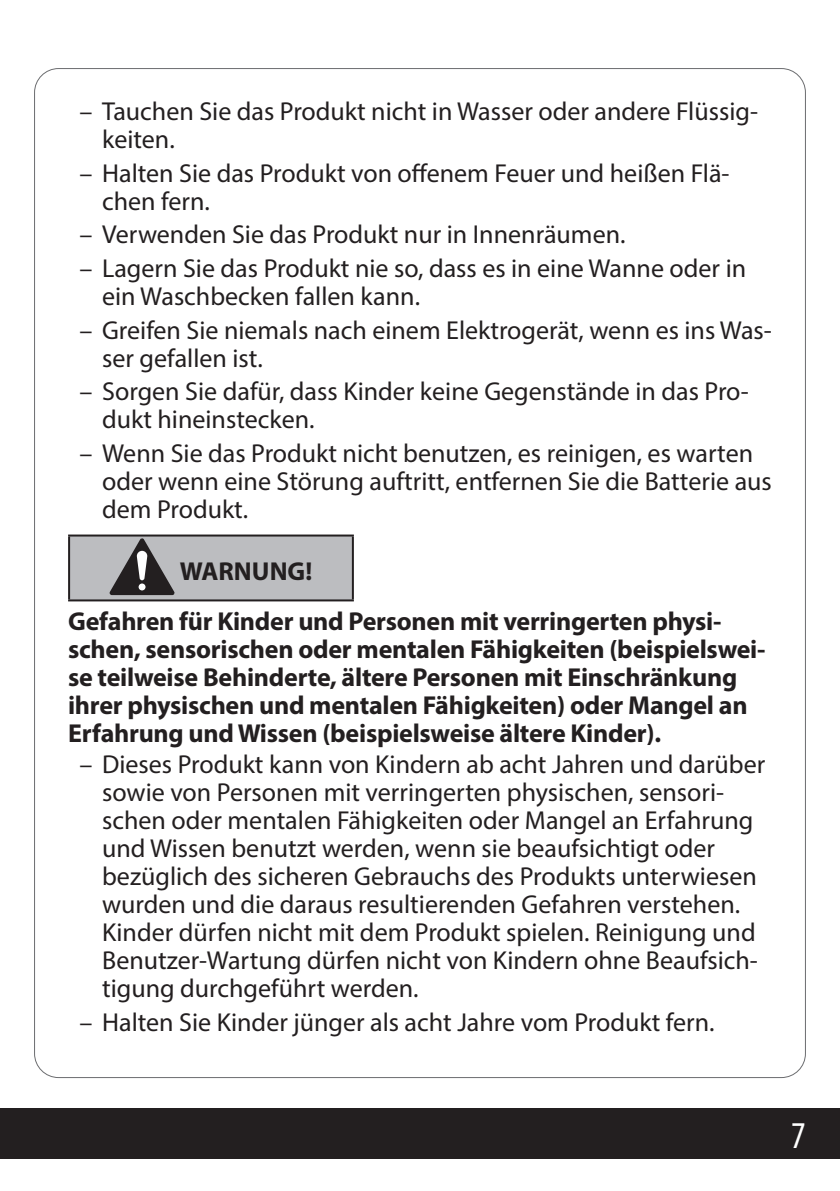
<style>
.page{position:relative;width:840px;height:1191px;background:#fff}
.page>*{position:absolute;margin:0;border:0;box-sizing:border-box;transform-origin:0 0}
.t1{font:condensed 38px "Myriad Pro";color:#fff}
.t2{font:26px/28px "Myriad Pro";color:#231f20}
.t3{font:700 26px/28px "Myriad Pro";letter-spacing:-.01em;color:#231f20}
</style>
<div class="page">
<div style="left:0;top:1108px;width:839px;height:51px;background:#231f20"></div>
<div style="left:69px;top:535px;width:283px;height:65px;background:#bcbdc0"></div>
<hr style="left:68px;top:534px;width:285px;height:2px;background:#231f20">
<hr style="left:68px;top:536px;width:2px;height:63px;background:#231f20">
<hr style="left:351px;top:536px;width:2px;height:63px;background:#231f20">
<hr style="left:68px;top:599px;width:285px;height:2px;background:#231f20">
<svg style="left:110px;top:538px;width:65px;height:57px"></svg>
<p class="t2" style="left:102px;top:97px;width:657px;text-indent:-23px">– Tauchen Sie das Produkt nicht in Wasser oder andere Flüssig&shy;keiten.</p>
<p class="t2" style="left:102px;top:158px;width:628px;text-indent:-23px">– Halten Sie das Produkt von offenem Feuer und heißen Flä&shy;chen fern.</p>
<p class="t2" style="left:79px;top:220px;width:547px">– Verwenden Sie das Produkt nur in Innenräumen.</p>
<p class="t2" style="left:102px;top:254px;width:645px;text-indent:-23px">– Lagern Sie das Produkt nie so, dass es in eine Wanne oder in ein Waschbecken fallen kann.</p>
<p class="t2" style="left:102px;top:315px;width:671px;text-indent:-23px">– Greifen Sie niemals nach einem Elektrogerät, wenn es ins Was&shy;ser gefallen ist.</p>
<p class="t2" style="left:102px;top:377px;width:648px;text-indent:-23px">– Sorgen Sie dafür, dass Kinder keine Gegenstände in das Pro&shy;dukt hineinstecken.</p>
<p class="t2" style="left:102px;top:439px;width:670px;text-indent:-23px">– Wenn Sie das Produkt nicht benutzen, es reinigen, es warten oder wenn eine Störung auftritt, entfernen Sie die Batterie aus dem Produkt.</p>
<p class="t3" style="left:68px;top:545px;width:654px;line-height:50.4px;text-indent:112px">WARNUNG!<br>Gefahren für Kinder und Personen mit verringerten physi-</p>
<p class="t3" style="left:68px;top:634px;width:698px">schen, sensorischen oder mentalen Fähigkeiten (beispielswei&shy;se teilweise Behinderte, ältere Personen mit Einschränkung ihrer physischen und mentalen Fähigkeiten) oder Mangel an Erfahrung und Wissen (beispielsweise ältere Kinder).</p>
<p class="t2" style="left:102px;top:749px;width:664px;text-indent:-23px">– Dieses Produkt kann von Kindern ab acht Jahren und darüber sowie von Personen mit verringerten physischen, sensori&shy;schen oder mentalen Fähigkeiten oder Mangel an Erfahrung und Wissen benutzt werden, wenn sie beaufsichtigt oder bezüglich des sicheren Gebrauchs des Produkts unterwiesen wurden und die daraus resultierenden Gefahren verstehen.<br>Kinder dürfen nicht mit dem Produkt spielen. Reinigung und Benutzer-Wartung dürfen nicht von Kindern ohne Beaufsich&shy;tigung durchgeführt werden.</p>
<p class="t2" style="left:79px;top:1007px;width:636px">– Halten Sie Kinder jünger als acht Jahre vom Produkt fern.</p>
<h1 class="t1" style="left:790px;top:1112px;width:16px">7</h1>
</div>
